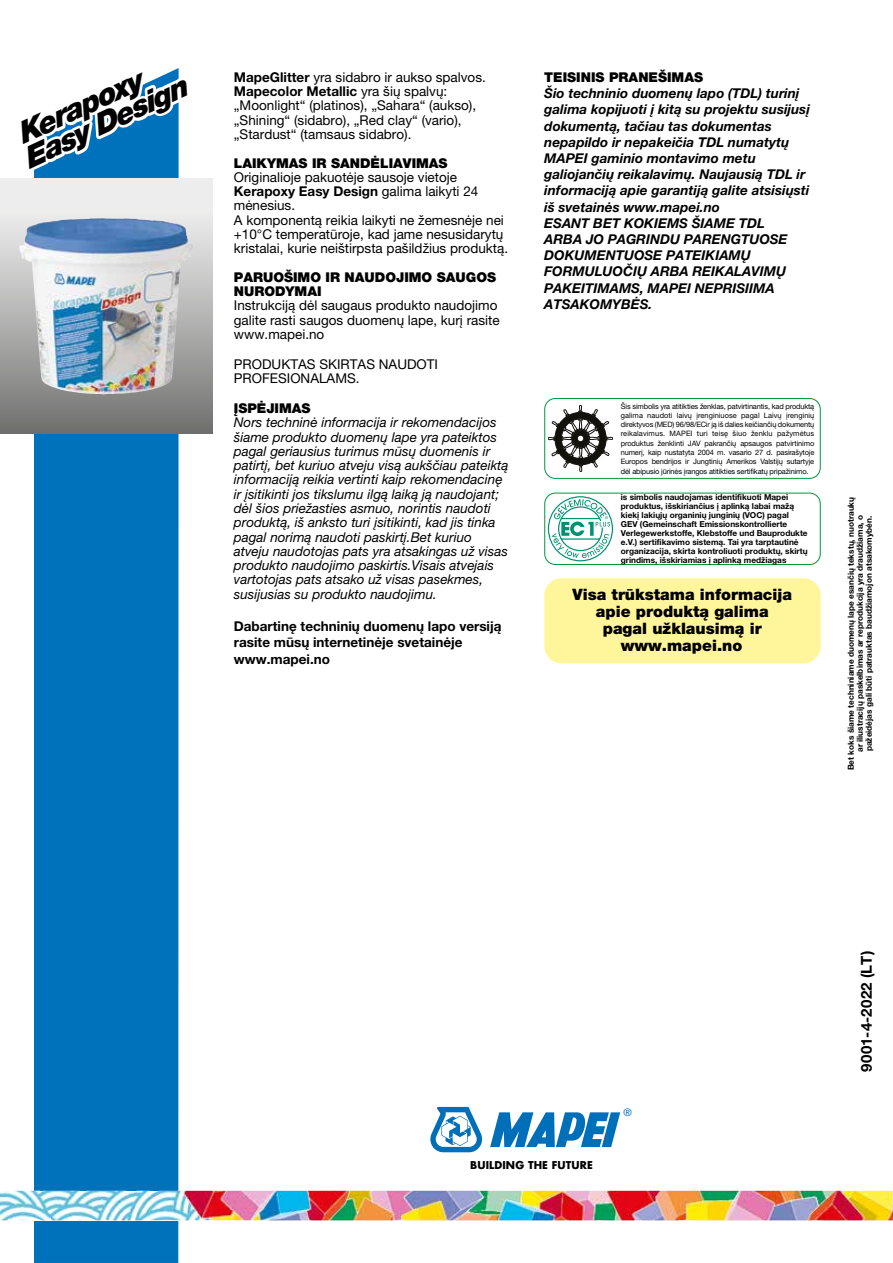
<style>
.page{position:relative;width:893px;height:1263px;background:#fff}
.page>*{position:absolute;margin:0;border:0;box-sizing:border-box;transform-origin:0 0}
.t1{font:italic 900 29.85px "Helvetica Neue LTW1 G";color:#fff}
.t2{font:italic 900 29.85px "Helvetica Neue LTW1 G";color:#000}
.t3{font:900 15.75px/17.2px "Helvetica Neue LTW1 G";color:#000;text-align:center}
.t4{font:700 15px "Helvetica Neue LTW1 G";letter-spacing:.025em;color:#000}
.t5{font:italic 13.5px/14.2px "Helvetica Neue LTW1 G";color:#000}
.t6{font:13.5px/14.2px "Helvetica Neue LTW1 G";color:#000}
.t7{font:italic 700 13.5px/16.2px "Helvetica Neue LTW1 G";color:#000}
.t8{font:900 13.5px/14.2px "Helvetica Neue LTW1 G";color:#000}
.t9{font:700 13.5px/16.2px "Helvetica Neue LTW1 G";color:#000}
.t10{font:700 10.5px "Futura";letter-spacing:.01em;color:#000}
.t11{font:10.5px "Helvetica Neue LTW1 G";color:#006fb9}
.t12{font:700 8.25px/9px "Helvetica Neue LTW1 G";color:#000;text-align:center}
.t13{font:7.35px/9.3px "Helvetica Neue LTW1 G";letter-spacing:-.02em;color:#000;text-align:justify}
.s1{font-weight:700}
</style>
<div class="page">
<div style="left:34px;top:68px;width:145px;height:1195px;background:#0072bb"></div>
<img style="left:0;top:1191px;width:893px;height:29px">
<svg style="left:34px;top:132px;width:7px;height:14px"></svg>
<svg style="left:95px;top:93px;width:42px;height:20px"></svg>
<svg style="left:430px;top:1107px;width:52px;height:45px"></svg>
<svg style="left:490px;top:1112px;width:130px;height:35px"></svg>
<div style="left:544px;top:493px;width:277px;height:72px;border:1px solid #009641;border-radius:11px"></div>
<svg style="left:548px;top:496px;width:65px;height:65px"></svg>
<svg style="left:1px;top:179px;width:212px;height:255px;background:#b4b5b6"></svg>
<img style="left:19px;top:218px;width:129px;height:177px">
<img style="left:0;top:179px;width:1px;height:255px">
<div style="left:544px;top:398px;width:277px;height:81px;border:1px solid #009641;border-radius:11px"></div>
<svg style="left:548px;top:405px;width:65px;height:67px"></svg>
<div style="left:544px;top:578px;width:277px;height:85px;background:#fff69b;border-radius:17px"></div>
<h1 class="t2" style="left:11px;top:119px;width:136px;rotate:-25deg">Kerapoxy</h1>
<h1 class="t1" style="left:18px;top:143px;width:179px;rotate:-25deg">Easy Design</h1>
<p class="t6" style="left:234px;top:70px;width:253px"><span class="s1">MapeGlitter</span> yra sidabro ir aukso spalvos.<br><span class="s1">Mapecolor Metallic</span> yra šių spalvų: „Moonlight“ (platinos), „Sahara“ (aukso), „Shining“ (sidabro), „Red clay“ (vario), „Stardust“ (tamsaus sidabro).</p>
<p class="t8" style="left:234px;top:156px;width:215px">LAIKYMAS IR SANDĖLIAVIMAS</p>
<p class="t6" style="left:234px;top:170px;width:276px">Originalioje pakuotėje sausoje vietoje <span class="s1">Kerapoxy Easy Design</span> galima laikyti 24 mėnesius.<br>A komponentą reikia laikyti ne žemesnėje nei +10°C temperatūroje, kad jame nesusidarytų kristalai, kurie neištirpsta pašildžius produktą.</p>
<p class="t8" style="left:234px;top:270px;width:264px">PARUOŠIMO IR NAUDOJIMO SAUGOS<br>NURODYMAI</p>
<p class="t6" style="left:234px;top:298px;width:267px">Instrukciją dėl saugaus produkto naudojimo galite rasti saugos duomenų lape, kurį rasite www.mapei.no</p>
<p class="t6" style="left:234px;top:357px;width:206px">PRODUKTAS SKIRTAS NAUDOTI<br>PROFESIONALAMS.</p>
<p class="t8" style="left:234px;top:401px;width:78px">ĮSPĖJIMAS</p>
<p class="t5" style="left:234px;top:415px;width:276px">Nors techninė informacija ir rekomendacijos šiame produkto duomenų lape yra pateiktos pagal geriausius turimus mūsų duomenis ir patirtį, bet kuriuo atveju visą aukščiau pateiktą informaciją reikia vertinti kaip rekomendacinę ir įsitikinti jos tikslumu ilgą laiką ją naudojant; dėl šios priežasties asmuo, norintis naudoti produktą, iš anksto turi įsitikinti, kad jis tinka pagal norimą naudoti paskirtį.Bet kuriuo atveju naudotojas pats yra atsakingas už visas produkto naudojimo paskirtis.Visais atvejais vartotojas pats atsako už visas pasekmes, susijusias su produkto naudojimu.</p>
<p class="t9" style="left:234px;top:618px;width:269px">Dabartinę techninių duomenų lapo versiją rasite mūsų internetinėje svetainėje www.mapei.no</p>
<p class="t8" style="left:544px;top:70px;width:160px">TEISINIS PRANEŠIMAS</p>
<p class="t7" style="left:544px;top:85px;width:267px">Šio techninio duomenų lapo (TDL) turinį galima kopijuoti į kitą su projektu susijusį dokumentą, tačiau tas dokumentas nepapildo ir nepakeičia TDL numatytų MAPEI gaminio montavimo metu galiojančių reikalavimų. Naujausią TDL ir informaciją apie garantiją galite atsisiųsti iš svetainės www.mapei.no<br>ESANT BET KOKIEMS ŠIAME TDL<br>ARBA JO PAGRINDU PARENGTUOSE DOKUMENTUOSE PATEIKIAMŲ FORMULUOČIŲ ARBA REIKALAVIMŲ PAKEITIMAMS, MAPEI NEPRISIIMA ATSAKOMYBĖS.</p>
<p class="t13" style="left:621px;top:401px;width:195px">Šis simbolis yra atitikties ženklas, patvirtinantis, kad produktą galima naudoti laivų įrenginiuose pagal Laivų įrenginių direktyvos (MED) 96/98/ECir ją iš dalies keičiančių dokumentų reikalavimus. MAPEI turi teisę šiuo ženklu pažymėtus produktus ženklinti JAV pakrančių apsaugos patvirtinimo numerį, kaip nustatyta 2004 m. vasario 27 d. pasirašytoje Europos bendrijos ir Jungtinių Amerikos Valstijų sutartyje dėl abipusio jūrinės įrangos atitikties sertifikatų pripažinimo.</p>
<p class="t12" style="left:621px;top:493px;width:188px;text-align:left">is simbolis naudojamas identifikuoti Mapei produktus, išskiriančius į aplinką labai mažą kiekį lakiųjų organinių junginių (VOC) pagal GEV (Gemeinschaft Emissionskontrollierte Verlegewerkstoffe, Klebstoffe und Bauprodukte e.V.) sertifikavimo sistemą. Tai yra tarptautinė organizacija, skirta kontroliuoti produktų, skirtų grindims, išskiriamias į aplinką medžiagas</p>
<p class="t3" style="left:572px;top:585px;width:221px">Visa trūkstama informacija apie produktą galima pagal užklausimą ir www.mapei.no</p>
<p class="t12" style="left:846px;top:770px;width:275px;rotate:-90deg">Bet koks šiame techniniame duomenų lape esančių tekstų, nuotraukų ar iliustracijų paskelbimas ar reprodukcija yra draudžiama, o pažeidėjas gali būti patrauktas baudžiamojon atsakomybėn.</p>
<p class="t10" style="left:470px;top:1158px;width:124px">BUILDING THE FUTURE</p>
<p class="t11" style="left:624px;top:1106px;width:10px">®</p>
<p class="t4" style="left:857px;top:1071px;width:122px;rotate:-90deg">9001-4-2022 (LT)</p>
</div>
